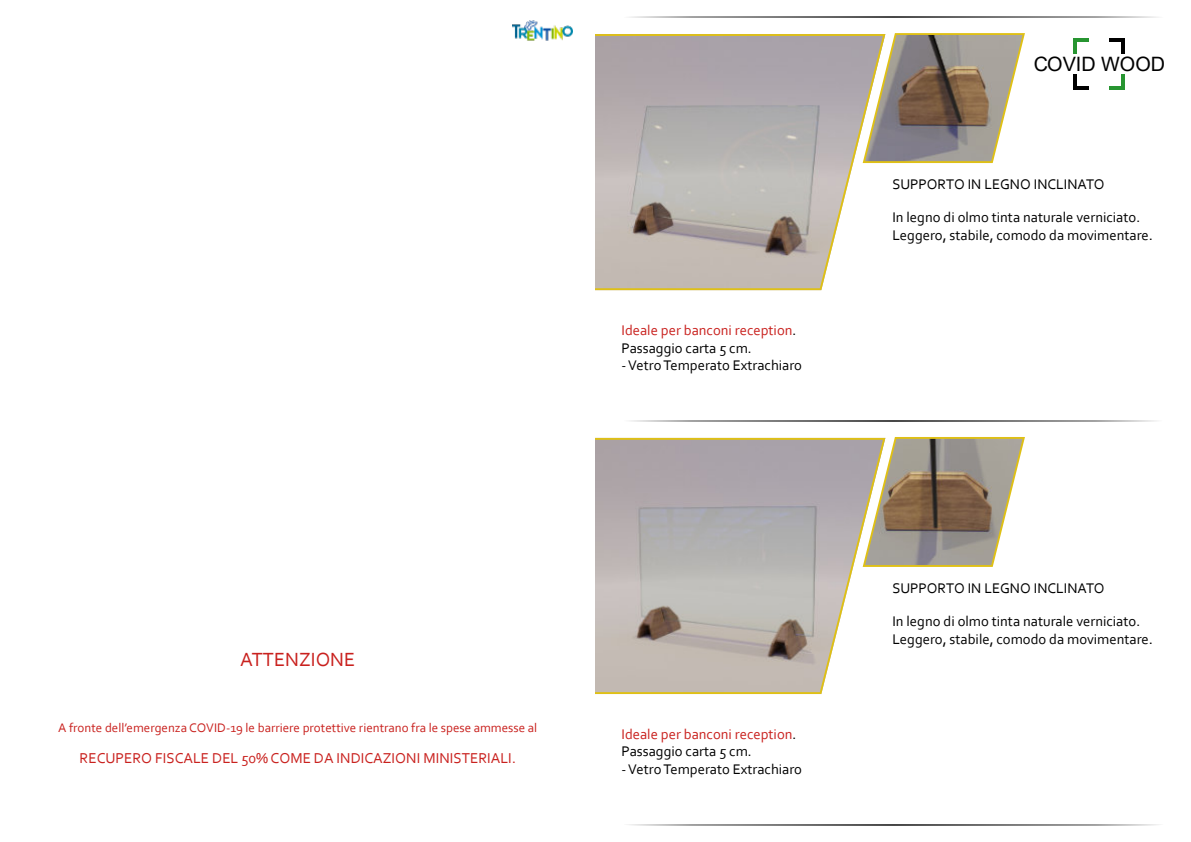
<style>
.page{position:relative;width:1191px;height:842px;background:#fff}
.page>*{position:absolute;margin:0;border:0;box-sizing:border-box;transform-origin:0 0}
.t1{font:20px "Corbel";color:#c9211e}
.t2{font:19.8px "Arial";color:#000}
.t3{font:15px "Corbel";color:#c9211e}
.t4{font:14.6px/17.7px "Corbel";color:#000}
.t5{font:14.6px/17.7px "Corbel";color:#c9211e}
.t6{font:13px "Corbel";color:#c9211e}
.s1{color:#000}
.s2{font-family:"Arial"}
</style>
<div class="page">
<img style="left:512px;top:20px;width:60px;height:21px">
<hr style="left:1073px;top:38px;width:3px;height:16px;background:#279531">
<hr style="left:1073px;top:38px;width:15px;height:4px;background:#279531">
<hr style="left:1109px;top:38px;width:16px;height:4px;background:#000">
<hr style="left:1121px;top:38px;width:4px;height:16px;background:#000">
<hr style="left:1121px;top:74px;width:4px;height:16px;background:#279531">
<hr style="left:1109px;top:86px;width:16px;height:4px;background:#279531">
<hr style="left:1073px;top:86px;width:15px;height:4px;background:#000">
<hr style="left:1073px;top:74px;width:3px;height:16px;background:#000">
<svg style="left:885px;top:33px;width:140px;height:131px;background:#9c9184"></svg>
<svg style="left:595px;top:34px;width:290px;height:256px;background:#bbb5b1"></svg>
<svg style="left:861px;top:437px;width:164px;height:130px;background:#a19582"></svg>
<svg style="left:595px;top:438px;width:290px;height:256px;background:#bcb5b1"></svg>
<svg style="left:628px;top:824px;width:531px;height:2px"></svg>
<svg style="left:630px;top:420px;width:527px;height:2px"></svg>
<svg style="left:629px;top:16px;width:529px;height:2px"></svg>
<p class="t5" style="left:621px;top:322px;width:176px">Ideale per banconi reception<span class="s1">.<br>Passaggio carta 5 cm.</span></p>
<p class="t4" style="left:621px;top:358px;width:182px">- Vetro Temperato Extrachiaro</p>
<h1 class="t1" style="left:240px;top:651px;width:116px">ATTENZIONE</h1>
<p class="t6" style="left:58px;top:722px;width:480px">A fronte dell’emergenza COVID-19 le barriere protettive rientrano fra le spese ammesse al</p>
<p class="t3" style="left:80px;top:752px;width:438px">RECUPERO FISCALE DEL 50% COME DA INDICAZIONI MINISTERIALI.</p>
<p class="t5" style="left:621px;top:726px;width:176px">Ideale per banconi reception<span class="s1">.<br>Passaggio carta 5 cm.</span></p>
<p class="t4" style="left:621px;top:762px;width:182px">- Vetro Temperato Extrachiaro</p>
<h2 class="t2" style="left:1033px;top:57px;width:134px">COVID WOOD</h2>
<p class="t4" style="left:892px;top:177px;width:214px">SUPPORTO IN LEGNO INCLINATO</p>
<p class="t4" style="left:892px;top:210px;width:262px">In legno di olmo tinta naturale verniciato.<br>Leggero, stabile, comodo da movimentare<span class="s2">.</span></p>
<p class="t4" style="left:892px;top:581px;width:214px">SUPPORTO IN LEGNO INCLINATO</p>
<p class="t4" style="left:892px;top:613px;width:262px">In legno di olmo tinta naturale verniciato.<br>Leggero, stabile, comodo da movimentare<span class="s2">.</span></p>
</div>
